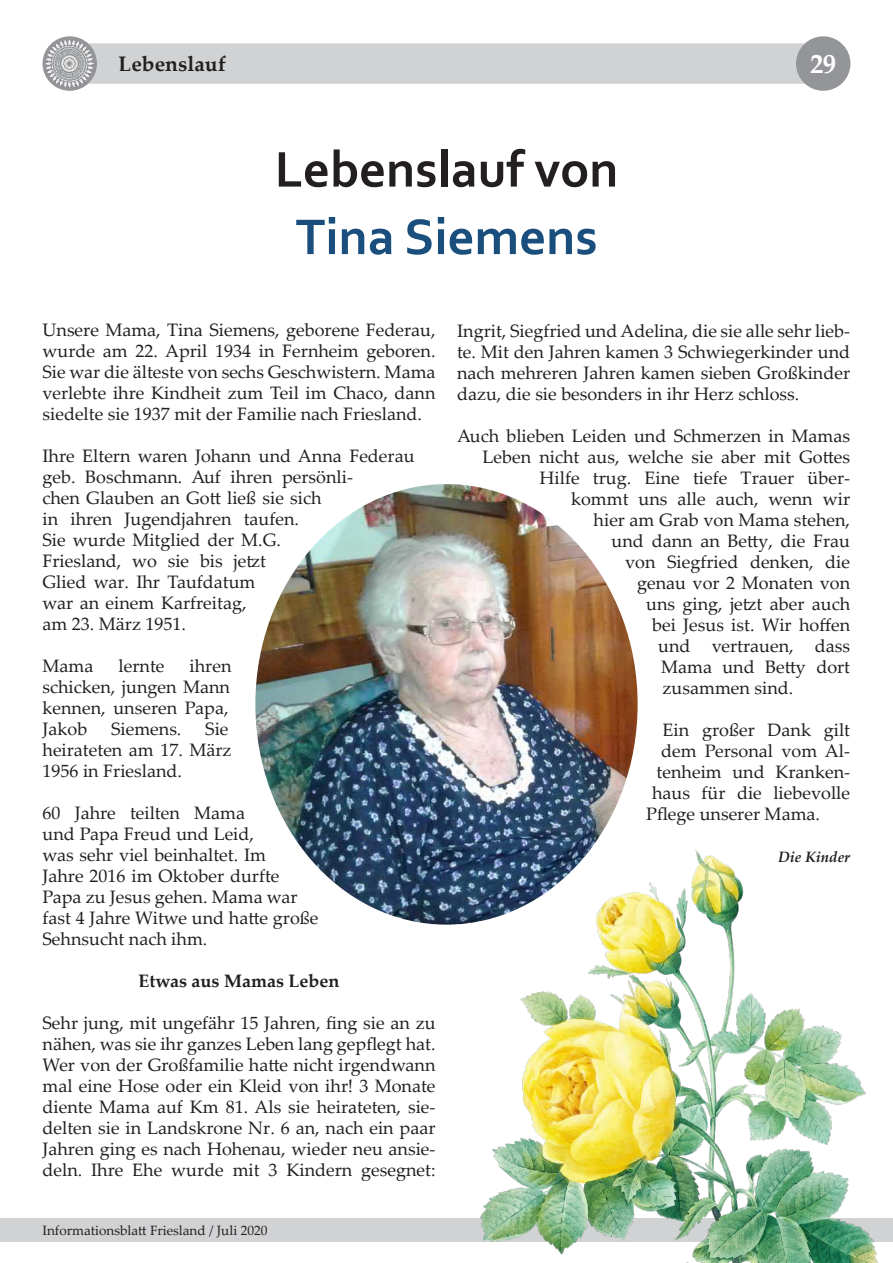
<style>
.page{position:relative;width:893px;height:1263px;background:#fff}
.page>*{position:absolute;margin:0;border:0;box-sizing:border-box;transform-origin:0 0}
.t1{font:700 52.5px "Corbel";color:#231f20}
.t2{font:700 52.5px "Corbel";color:#1a4e7c}
.t3{font:700 27px "Palatino Linotype";color:#fff}
.t4{font:700 21px "Palatino Linotype";color:#231f20}
.t5{font:18px/21px "Palatino Linotype";color:#231f20;text-align:justify}
.t6{font:700 18px "Palatino Linotype";color:#231f20}
.t7{font:italic 700 15px "Palatino Linotype";color:#231f20}
.t8{font:13.5px "Palatino Linotype";color:#231f20}
</style>
<div class="page">
<div style="left:69px;top:42px;width:755px;height:43px;background:#d1d2d4;border:2px solid #fff"></div>
<div style="left:43px;top:36px;width:54px;height:55px;background:#939598;border-radius:50%"></div>
<div style="left:796px;top:36px;width:54px;height:55px;background:#939598;border-radius:50%"></div>
<img style="left:46px;top:39px;width:48px;height:49px;border-radius:24px">
<div style="left:0;top:1219px;width:893px;height:23px;background:#d1d2d4"></div>
<img style="left:255px;top:484px;width:383px;height:441px">
<img style="left:457px;top:841px;width:436px;height:422px">
<p class="t4" style="left:119px;top:49px;width:109px">Lebenslauf</p>
<p class="t1" style="left:275px;top:137px;width:345px">Lebenslauf von</p>
<p class="t2" style="left:295px;top:204px;width:304px">Tina Siemens</p>
<h2 class="t3" style="left:810px;top:45px;width:28px">29</h2>
<p class="t5" style="left:43px;top:319px;width:395px">Unsere Mama, Tina Siemens, geborene Federau, wurde am 22. April 1934 in Fernheim geboren.<br>Sie war die älteste von sechs Geschwistern. Mama verlebte ihre Kindheit zum Teil im Chaco, dann siedelte sie 1937 mit der Familie nach Friesland.</p>
<p class="t5" style="left:43px;top:445px;width:374px;text-align:left">Ihre Eltern waren Johann und Anna Federau geb. Boschmann. Auf ihren persönli-<br>chen Glauben an Gott ließ sie sich<br>in ihren Jugendjahren taufen.<br>Sie wurde Mitglied der M.G.<br>Friesland, wo sie bis jetzt<br>Glied war. Ihr Taufdatum<br>war an einem Karfreitag,<br>am 23. März 1951.</p>
<p class="t5" style="left:43px;top:655px;width:52px">Mama</p>
<p class="t5" style="left:119px;top:655px;width:47px">lernte</p>
<p class="t5" style="left:43px;top:655px;width:190px;text-align:left;text-indent:147px">ihren schicken, jungen Mann kennen, unseren Papa,<br>Jakob</p>
<p class="t5" style="left:43px;top:718px;width:191px;text-align:left;text-indent:163px">Sie heirateten am 17. März<br>1956 in Friesland.</p>
<p class="t5" style="left:43px;top:802px;width:277px;text-align:left">60 Jahre teilten Mama<br>und Papa Freud und Leid,<br>was sehr viel beinhaltet. Im<br>Jahre 2016 im Oktober durfte<br>Papa zu Jesus gehen. Mama war fast 4 Jahre Witwe und hatte große<br>Sehnsucht nach ihm.</p>
<p class="t6" style="left:139px;top:968px;width:202px">Etwas aus Mamas Leben</p>
<p class="t5" style="left:43px;top:1012px;width:395px">Sehr jung, mit ungefähr 15 Jahren, fing sie an zu nähen, was sie ihr ganzes Leben lang gepflegt hat.<br>Wer von der Großfamilie hatte nicht irgendwann mal eine Hose oder ein Kleid von ihr! 3 Monate</p>
<p class="t5" style="left:43px;top:1096px;width:395px">diente Mama auf Km 81. Als sie heirateten, sie&shy;delten sie in Landskrone Nr. 6 an, nach ein paar Jahren ging es nach Hohenau, wieder neu ansie&shy;deln. Ihre Ehe wurde mit 3 Kindern gesegnet:</p>
<p class="t5" style="left:111px;top:718px;width:72px">Siemens.</p>
<p class="t8" style="left:43px;top:1220px;width:227px">Informationsblatt Friesland / Juli 2020</p>
<p class="t5" style="left:457px;top:320px;width:395px">Ingrit, Siegfried und Adelina, die sie alle sehr lieb&shy;te. Mit den Jahren kamen 3 Schwiegerkinder und nach mehreren Jahren kamen sieben Großkinder dazu, die sie besonders in ihr Herz schloss.</p>
<p class="t5" style="left:457px;top:425px;width:395px;text-align:right">Auch blieben Leiden und Schmerzen in Mamas<br>Leben nicht aus, welche sie aber mit Gottes<br>Hilfe trug. Eine tiefe Trauer über-</p>
<p class="t5" style="left:571px;top:488px;width:280px">kommt uns alle auch, wenn wir</p>
<p class="t5" style="left:594px;top:509px;width:258px">hier am Grab von Mama stehen,</p>
<p class="t5" style="left:612px;top:530px;width:240px">und dann an Betty, die Frau</p>
<p class="t5" style="left:625px;top:551px;width:227px">von Siegfried denken, die</p>
<p class="t5" style="left:637px;top:572px;width:215px">genau vor 2 Monaten von</p>
<p class="t5" style="left:646px;top:593px;width:206px">uns ging, jetzt aber auch</p>
<p class="t5" style="left:652px;top:614px;width:200px">bei Jesus ist. Wir hoffen</p>
<p class="t5" style="left:658px;top:635px;width:194px">und vertrauen, dass</p>
<p class="t5" style="left:661px;top:656px;width:191px">Mama und Betty dort</p>
<p class="t5" style="left:663px;top:677px;width:132px">zusammen sind.</p>
<p class="t5" style="left:663px;top:719px;width:189px">Ein großer Dank gilt</p>
<p class="t5" style="left:661px;top:740px;width:190px">dem Personal vom Al-</p>
<p class="t5" style="left:657px;top:761px;width:195px">tenheim und Kranken-</p>
<p class="t5" style="left:652px;top:782px;width:199px">haus für die liebevolle</p>
<p class="t5" style="left:646px;top:803px;width:175px">Pflege unserer Mama.</p>
<p class="t7" style="left:778px;top:846px;width:74px">Die Kinder</p>
</div>
